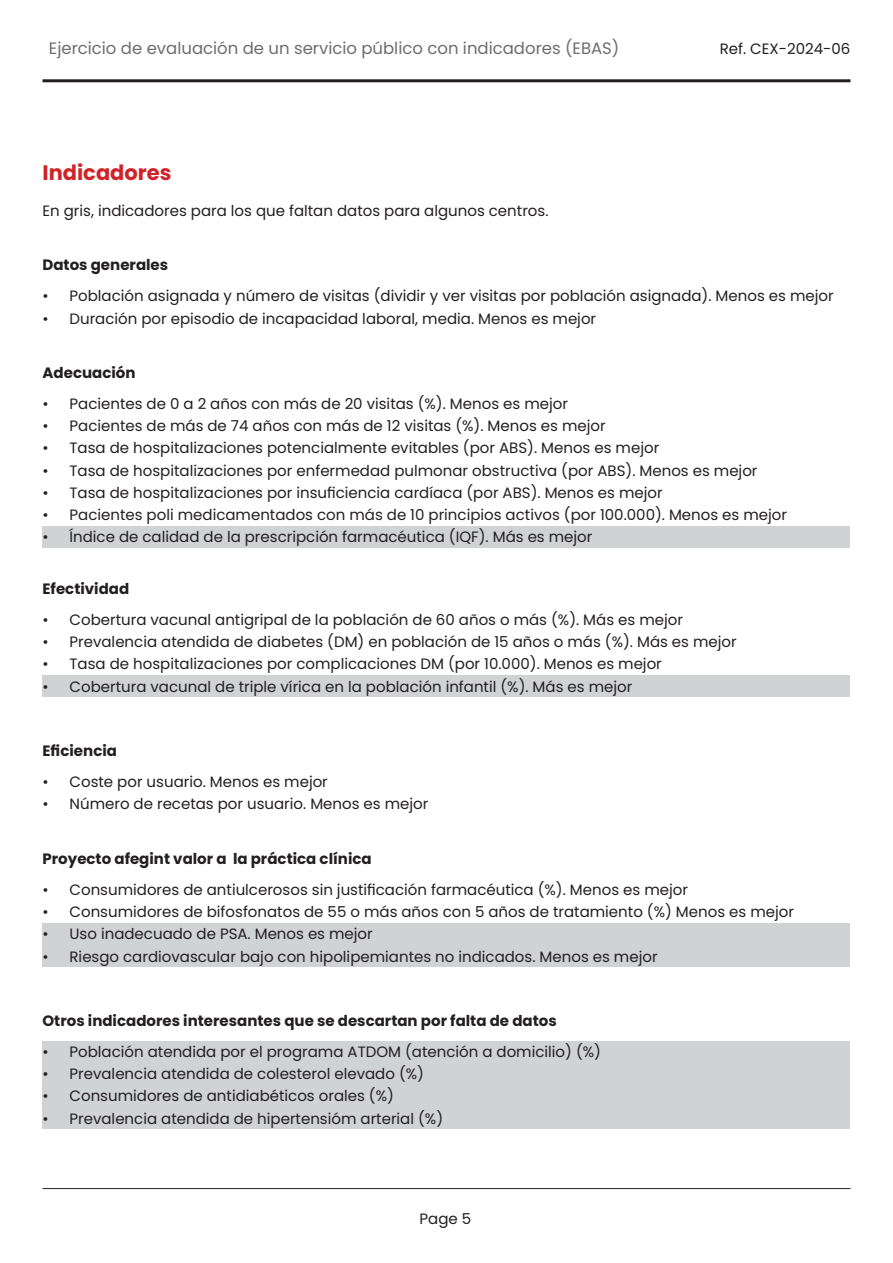
<style>
.page{position:relative;width:893px;height:1263px;background:#fff}
.page>*{position:absolute;margin:0;border:0;box-sizing:border-box;transform-origin:0 0}
.t1{font:700 21px "Poppins";color:#d1232a}
.t2{font:16.5px "Poppins";color:#6c6d70}
.t3{font:15px "Poppins";color:#231f20}
.t4{font:700 15px "Poppins";color:#231f20}
</style>
<div class="page">
<hr style="left:43px;top:1188px;width:807px;height:1px;background:#231f20">
<hr style="left:43px;top:79px;width:807px;height:3px;background:#231f20">
<div style="left:43px;top:527px;width:807px;height:21px;background:#d1d2d4"></div>
<div style="left:43px;top:676px;width:807px;height:21px;background:#d1d2d4"></div>
<div style="left:43px;top:924px;width:807px;height:21px;background:#d1d2d4"></div>
<div style="left:43px;top:946px;width:807px;height:21px;background:#d1d2d4"></div>
<div style="left:43px;top:1041px;width:807px;height:21px;background:#d1d2d4"></div>
<div style="left:43px;top:1063px;width:807px;height:21px;background:#d1d2d4"></div>
<div style="left:43px;top:1086px;width:807px;height:21px;background:#d1d2d4"></div>
<div style="left:43px;top:1108px;width:807px;height:21px;background:#d1d2d4"></div>
<p class="t2" style="left:49px;top:39px;width:572px">Ejercicio de evaluación de un servicio público con indicadores (EBAS)</p>
<p class="t3" style="left:720px;top:40px;width:132px">Ref. CEX-2024-06</p>
<h1 class="t1" style="left:43px;top:160px;width:131px">Indicadores</h1>
<p class="t3" style="left:43px;top:202px;width:507px">En gris, indicadores para los que faltan datos para algunos centros.</p>
<p class="t4" style="left:43px;top:256px;width:127px">Datos generales</p>
<p class="t3" style="left:43px;top:287px;width:793px">• Población asignada y número de visitas (dividir y ver visitas por población asignada). Menos es mejor</p>
<p class="t3" style="left:43px;top:310px;width:555px">• Duración por episodio de incapacidad laboral, media. Menos es mejor</p>
<p class="t4" style="left:43px;top:364px;width:95px">Adecuación</p>
<p class="t3" style="left:43px;top:395px;width:527px">• Pacientes de 0 a 2 años con más de 20 visitas (%). Menos es mejor</p>
<p class="t3" style="left:43px;top:417px;width:565px">• Pacientes de más de 74 años con más de 12 visitas (%). Menos es mejor</p>
<p class="t3" style="left:43px;top:439px;width:618px">• Tasa de hospitalizaciones potencialmente evitables (por ABS). Menos es mejor</p>
<p class="t3" style="left:43px;top:462px;width:716px">• Tasa de hospitalizaciones por enfermedad pulmonar obstructiva (por ABS). Menos es mejor</p>
<p class="t3" style="left:43px;top:484px;width:622px">• Tasa de hospitalizaciones por insuficiencia cardíaca (por ABS). Menos es mejor</p>
<p class="t3" style="left:43px;top:506px;width:746px">• Pacientes poli medicamentados con más de 10 principios activos (por 100.000). Menos es mejor</p>
<p class="t3" style="left:43px;top:528px;width:551px">• Índice de calidad de la prescripción farmacéutica (IQF). Más es mejor</p>
<p class="t4" style="left:43px;top:580px;width:88px">Efectividad</p>
<p class="t3" style="left:43px;top:611px;width:642px">• Cobertura vacunal antigripal de la población de 60 años o más (%). Más es mejor</p>
<p class="t3" style="left:43px;top:633px;width:696px">• Prevalencia atendida de diabetes (DM) en población de 15 años o más (%). Más es mejor</p>
<p class="t3" style="left:43px;top:655px;width:621px">• Tasa de hospitalizaciones por complicaciones DM (por 10.000). Menos es mejor</p>
<p class="t3" style="left:43px;top:677px;width:591px">• Cobertura vacunal de triple vírica en la población infantil (%). Más es mejor</p>
<p class="t4" style="left:43px;top:742px;width:76px">Eficiencia</p>
<p class="t3" style="left:43px;top:773px;width:287px">• Coste por usuario. Menos es mejor</p>
<p class="t3" style="left:43px;top:795px;width:387px">• Número de recetas por usuario. Menos es mejor</p>
<p class="t4" style="left:43px;top:850px;width:331px">Proyecto afegint valor a la práctica clínica</p>
<p class="t3" style="left:43px;top:881px;width:647px">• Consumidores de antiulcerosos sin justificación farmacéutica (%). Menos es mejor</p>
<p class="t3" style="left:43px;top:903px;width:753px">• Consumidores de bifosfonatos de 55 o más años con 5 años de tratamiento (%) Menos es mejor</p>
<p class="t3" style="left:43px;top:925px;width:332px">• Uso inadecuado de PSA. Menos es mejor</p>
<p class="t3" style="left:43px;top:947px;width:617px">• Riesgo cardiovascular bajo con hipolipemiantes no indicados. Menos es mejor</p>
<p class="t4" style="left:43px;top:1012px;width:516px">Otros indicadores interesantes que se descartan por falta de datos</p>
<p class="t3" style="left:43px;top:1043px;width:560px">• Población atendida por el programa ATDOM (atención a domicilio) (%)</p>
<p class="t3" style="left:43px;top:1065px;width:383px">• Prevalencia atendida de colesterol elevado (%)</p>
<p class="t3" style="left:43px;top:1087px;width:353px">• Consumidores de antidiabéticos orales (%)</p>
<p class="t3" style="left:43px;top:1109px;width:402px">• Prevalencia atendida de hipertensióm arterial (%)</p>
<p class="t3" style="left:420px;top:1210px;width:53px">Page 5</p>
</div>
